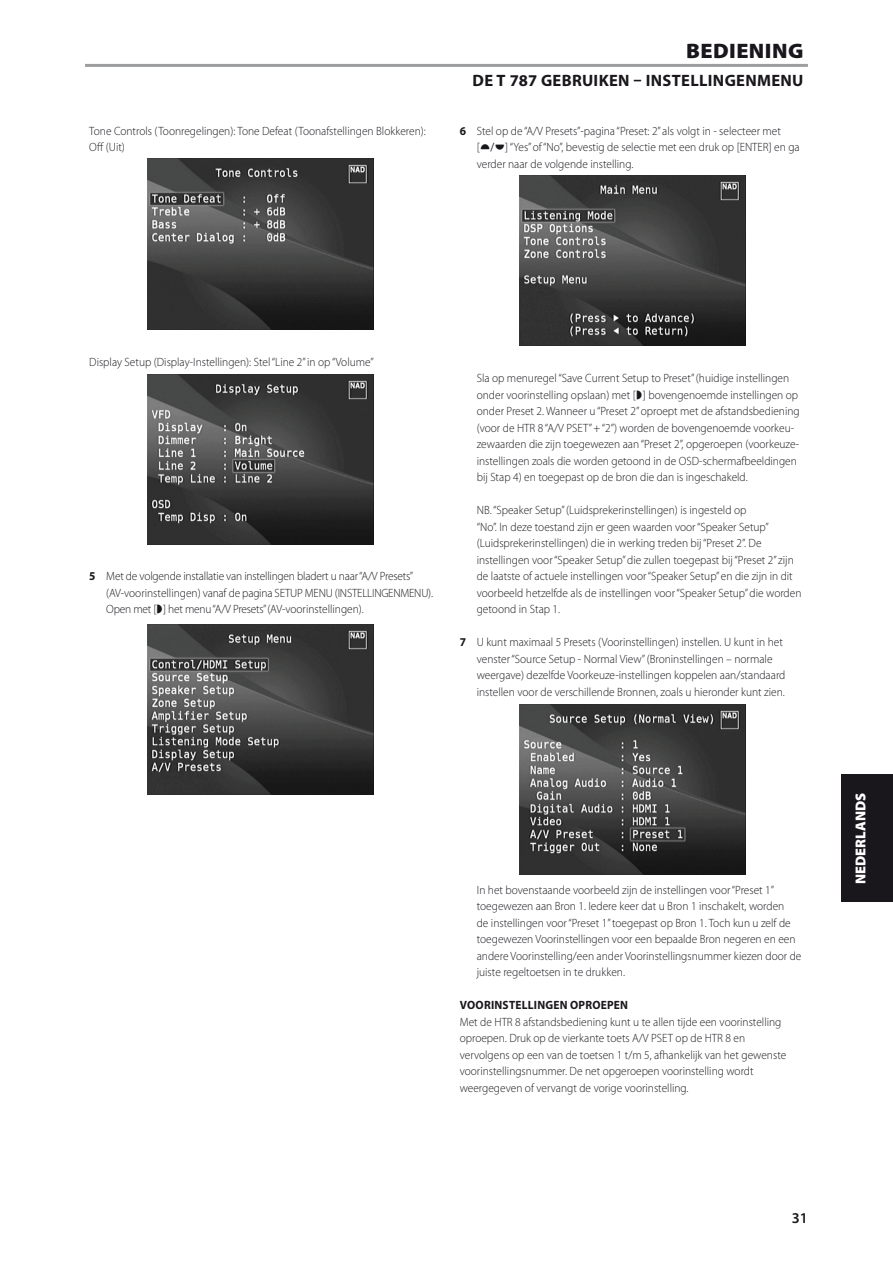
<style>
.page{position:relative;width:893px;height:1263px;background:#fff}
.page>*{position:absolute;margin:0;border:0;box-sizing:border-box;transform-origin:0 0}
.Body_copy_-_header{font:900 21px "Myriad Pro";letter-spacing:.02em;color:#1a171c;scale:1.05 1}
.Body_copy_-_header-2{font:700 16.5px "Myriad Pro";letter-spacing:.02em;color:#1a171c}
.t1{font:600 15px "Myriad Pro";color:#1a171c}
.t2{font:900 14.4px "Myriad Pro";color:#fff}
.Body_copy_-_indent_1{font:300 12px/16.5px "Myriad Pro";color:#1a171c;scale:.95 1}
.Body_copy_-_normal{font:300 12px/16.5px "Myriad Pro";color:#1a171c;scale:.95 1}
.Body_copy_-_indent_1-2{font:300 12px/16.5px "Myriad Pro";letter-spacing:-.02em;color:#1a171c;scale:.95 1}
.Body_copy_-_sub-sect{font:700 12px "Myriad Pro";letter-spacing:.02em;color:#1a171c;scale:.95 1}
.s1{font-weight:700}
</style>
<div class="page">
<hr style="left:85px;top:64px;width:723px;height:3px;background:#9d9ea0">
<img style="left:147px;top:159px;width:227px;height:170px">
<img style="left:519px;top:175px;width:227px;height:170px">
<img style="left:147px;top:374px;width:227px;height:170px">
<img style="left:147px;top:624px;width:227px;height:170px">
<img style="left:519px;top:704px;width:227px;height:170px">
<div style="left:842px;top:774px;width:51px;height:128px;background:#1a171c"></div>
<p class="Body_copy_-_normal" style="left:89px;top:122px;width:356px">Tone Controls (Toonregelingen): Tone Defeat (Toonafstellingen Blokkeren):<br>Off (Uit)</p>
<p class="Body_copy_-_header" style="left:686px;top:37px;width:113px">BEDIENING</p>
<p class="Body_copy_-_header-2" style="left:472px;top:70px;width:332px">DE T 787 GEBRUIKEN – INSTELLINGENMENU</p>
<p class="Body_copy_-_indent_1" style="left:477px;top:122px;width:322px;text-indent:-17px"><span class="s1">6</span> Stel op de “A/V Presets”-pagina “Preset: 2” als volgt in - selecteer met [</p>
<p class="Body_copy_-_indent_1" style="left:477px;top:139px;width:341px;text-indent:29px">] “Yes” of “No”, bevestig de selectie met een druk op [ENTER] en ga verder naar de volgende instelling.</p>
<p class="Body_copy_-_normal" style="left:89px;top:353px;width:301px">Display Setup (Display-Instellingen): Stel “Line 2” in op “Volume”</p>
<p class="Body_copy_-_indent_1-2" style="left:106px;top:568px;width:345px;text-indent:-17px"><span class="s1">5</span> Met de volgende installatie van instellingen bladert u naar “A/V Presets” (AV-voorinstellingen) vanaf de pagina SETUP MENU (INSTELLINGENMENU).<br>Open met [ ] het menu “A/V Presets” (AV-voorinstellingen).</p>
<p class="Body_copy_-_indent_1" style="left:477px;top:370px;width:341px">Sla op menuregel “Save Current Setup to Preset” (huidige instellingen onder voorinstelling opslaan) met [ ] bovengenoemde instellingen op onder Preset 2. Wanneer u “Preset 2” oproept met de afstandsbediening (voor de HTR 8 “A/V PSET” + “2”) worden de bovengenoemde voorkeu&shy;zewaarden die zijn toegewezen aan “Preset 2”, opgeroepen (voorkeuze&shy;instellingen zoals die worden getoond in de OSD-schermafbeeldingen bij Stap 4) en toegepast op de bron die dan is ingeschakeld.</p>
<p class="Body_copy_-_indent_1" style="left:477px;top:502px;width:343px">NB. “Speaker Setup” (Luidsprekerinstellingen) is ingesteld op<br>“No”. In deze toestand zijn er geen waarden voor “Speaker Setup” (Luidsprekerinstellingen) die in werking treden bij “Preset 2”. De instellingen voor “Speaker Setup” die zullen toegepast bij “Preset 2” zijn de laatste of actuele instellingen voor “Speaker Setup” en die zijn in dit voorbeeld hetzelfde als de instellingen voor “Speaker Setup” die worden getoond in Stap 1.</p>
<p class="Body_copy_-_indent_1" style="left:477px;top:634px;width:326px;text-indent:-17px"><span class="s1">7</span> U kunt maximaal 5 Presets (Voorinstellingen) instellen. U kunt in het venster “Source Setup - Normal View” (Broninstellingen – normale weergave) dezelfde Voorkeuze-instellingen koppelen aan/standaard instellen voor de verschillende Bronnen, zoals u hieronder kunt zien.</p>
<p class="Body_copy_-_indent_1" style="left:477px;top:881px;width:343px">In het bovenstaande voorbeeld zijn de instellingen voor “Preset 1” toegewezen aan Bron 1. Iedere keer dat u Bron 1 inschakelt, worden<br>de instellingen voor “Preset 1” toegepast op Bron 1. Toch kun u zelf de toegewezen Voorinstellingen voor een bepaalde Bron negeren en een andere Voorinstelling/een ander Voorinstellingsnummer kiezen door de juiste regeltoetsen in te drukken.</p>
<p class="Body_copy_-_sub-sect" style="left:460px;top:997px;width:179px">VOORINSTELLINGEN OPROEPEN</p>
<p class="Body_copy_-_normal" style="left:460px;top:1013px;width:345px">Met de HTR 8 afstandsbediening kunt u te allen tijde een voorinstelling oproepen. Druk op de vierkante toets A/V PSET op de HTR 8 en vervolgens op een van de toetsen 1 t/m 5, afhankelijk van het gewenste voorinstellingsnummer. De net opgeroepen voorinstelling wordt weergegeven of vervangt de vorige voorinstelling.</p>
<p class="t1" style="left:792px;top:1208px;width:18px">31</p>
<p class="t2" style="left:851px;top:884px;width:93px;rotate:-90deg">NEDERLANDS</p>
</div>
